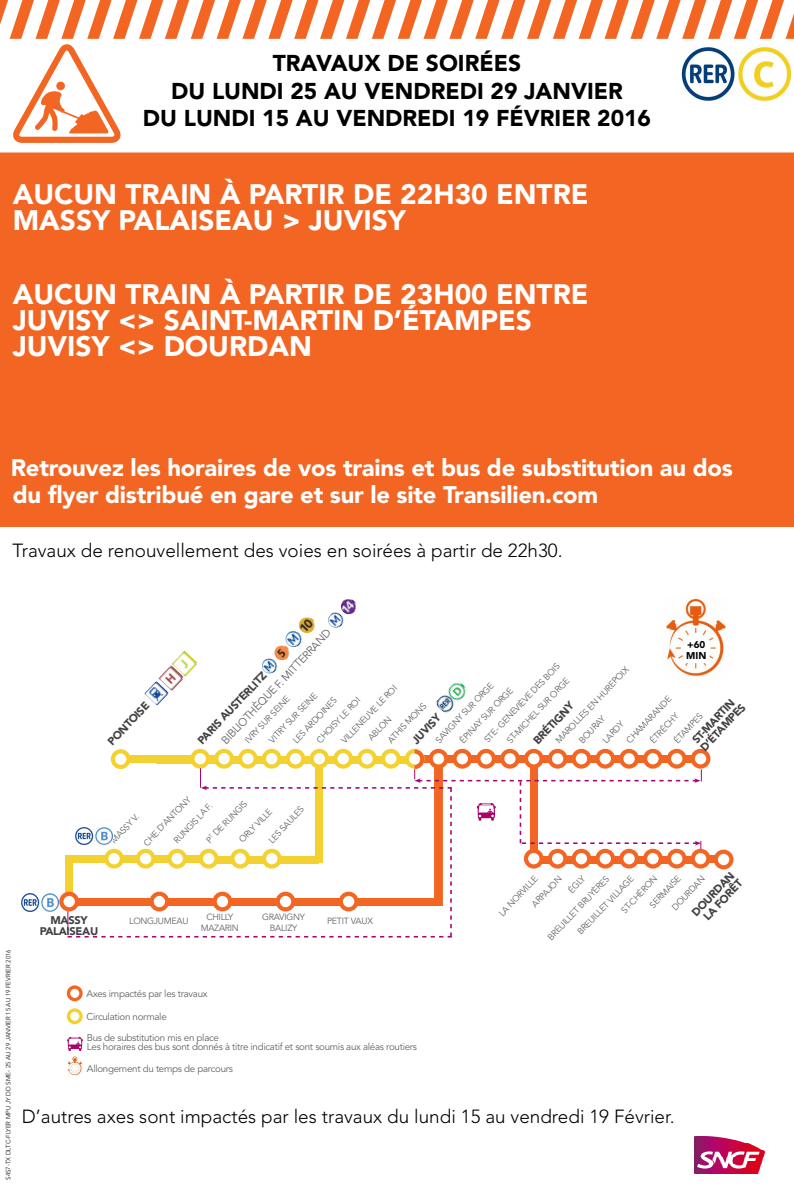
<style>
.page{position:relative;width:794px;height:1191px;background:#fff}
.page>*{position:absolute;margin:0;border:0;box-sizing:border-box;transform-origin:0 0}
.t1{font:900 28px/26.1px "Avenir LT Std";color:#fff}
.t2{font:900 23.8px/26.7px "Avenir LT Std";letter-spacing:-.01em;color:#fff}
.t3{font:900 22.75px/27.3px "Avenir LT Std";color:#000}
.t4{font:300 18.9px "Avenir LT Std";color:#000}
.t5{font:900 11.02px/11px "Avenir LT Std";color:#414042;text-align:center}
.t6{font:11.02px "Avenir LT Std";color:#636466}
.t7{font:9.8px/21.4px "Avenir LT Std";letter-spacing:-.03em;color:#636466}
.t8{font:900 9.8px/11.8px "Avenir LT Std";color:#000}
.t9{font:8.92px/17.6px "Avenir LT Std";letter-spacing:-.03em;color:#636466}
.t10{font:300 6.3px "Avenir LT Std";color:#000}
</style>
<div class="page">
<img style="left:694px;top:1136px;width:70px;height:37px">
<svg style="left:0;top:0;width:794px;height:143px"></svg>
<img style="left:681px;top:44px;width:110px;height:59px">
<div style="left:0;top:153px;width:794px;height:373px;background:#f26522"></div>
<svg style="left:68px;top:987px;width:13px;height:12px"></svg>
<div style="left:67px;top:985px;width:16px;height:16px;border:3px solid #f26522;border-radius:50%"></div>
<svg style="left:68px;top:1010px;width:13px;height:12px"></svg>
<div style="left:67px;top:1008px;width:16px;height:16px;border:3px solid #f3d130;border-radius:50%"></div>
<img style="left:67px;top:1037px;width:16px;height:14px">
<img style="left:328px;top:599px;width:28px;height:28px">
<img style="left:262px;top:645px;width:28px;height:28px">
<img style="left:285px;top:617px;width:30px;height:30px">
<img style="left:435px;top:682px;width:31px;height:31px">
<div style="left:65px;top:855px;width:8px;height:50px;background:#f3d130"></div>
<svg style="left:61px;top:893px;width:16px;height:16px"></svg>
<div style="left:59px;top:891px;width:20px;height:20px;border:4px solid #f26522;border-radius:50%"></div>
<div style="left:708px;top:854px;width:16px;height:8px;background:#f26522"></div>
<div style="left:690px;top:848px;width:20px;height:20px;border:4px solid #f26522;border-radius:50%"></div>
<svg style="left:716px;top:851px;width:15px;height:16px"></svg>
<div style="left:713px;top:849px;width:20px;height:20px;border:4px solid #f26522;border-radius:50%"></div>
<div style="left:690px;top:749px;width:20px;height:19px;border:4px solid #f26522;border-radius:50%"></div>
<svg style="left:144px;top:681px;width:25px;height:25px"></svg>
<img style="left:158px;top:665px;width:26px;height:26px">
<img style="left:172px;top:650px;width:25px;height:26px">
<img style="left:22px;top:893px;width:37px;height:18px">
<img style="left:663px;top:598px;width:65px;height:79px">
<div style="left:683px;top:640px;width:26px;height:22px;background:#fff"></div>
<img style="left:67px;top:1057px;width:15px;height:18px">
<svg style="left:68px;top:748px;width:634px;height:189px"></svg>
<h3 class="t3" style="left:171px;top:50px;width:351px;text-indent:102px">TRAVAUX DE SOIRéES du lundi 25 au vendredi</h3>
<h3 class="t3" style="left:490px;top:77px;width:95px">29 janvier</h3>
<h3 class="t3" style="left:143px;top:104px;width:257px">du lundi 15 AU Vendredi</h3>
<h3 class="t3" style="left:462px;top:104px;width:76px">19 Février</h3>
<h3 class="t3" style="left:597px;top:104px;width:55px">2016</h3>
<h1 class="t1" style="left:13px;top:181px;width:577px">AUCUN TRAIN à PARTIR DE 22H30 ENTRE<br>MASSY PALAISEAU &gt; JUVISY</h1>
<h1 class="t1" style="left:13px;top:281px;width:577px">AUCUN TRAIN à PARTIR DE 23H00 ENTRE<br>JUVISY &lt;&gt; SAINT-MARTIN D’éTAMPES<br>JUVISY &lt;&gt; DOURDAN</h1>
<h2 class="t2" style="left:11px;top:454px;width:723px">Retrouvez les horaires de vos trains et bus de substitution au dos du flyer distribué en gare et sur le site Transilien.com</h2>
<h3 class="t4" style="left:13px;top:539px;width:551px">Travaux de renouvellement des voies en soirées à partir de 22h30.</h3>
<p class="t5" style="left:116px;top:728px;width:17px;rotate:-46deg">ntoise</p>
<p class="t6" style="left:218px;top:737px;width:155px;rotate:-46deg">bibl iothèque F. Mitterra nd</p>
<p class="t8" style="left:686px;top:638px;width:21px">+60<br>MIN</p>
<p class="t9" style="left:479px;top:734px;width:107px;rotate:-46deg">ste- geneviève des bois</p>
<p class="t9" style="left:551px;top:735px;width:103px;rotate:-46deg">ma roll es en hurepoix</p>
<p class="t5" style="left:246px;top:685px;width:23px;rotate:-46deg">lit z</p>
<p class="t9" style="left:502px;top:735px;width:88px;rotate:-46deg">st-mic hel sur orge</p>
<p class="t9" style="left:431px;top:735px;width:81px;rotate:-46deg">savigny sur orge</p>
<p class="t9" style="left:351px;top:721px;width:57px;text-indent:-21px;rotate:-46deg">vill eneuve l e roi abl</p>
<p class="t5" style="left:218px;top:715px;width:8px;rotate:-46deg">auster</p>
<p class="t9" style="left:455px;top:735px;width:74px;rotate:-46deg">épinay sur orge</p>
<p class="t9" style="left:264px;top:735px;width:67px;rotate:-46deg">vitry sur seine</p>
<p class="t9" style="left:240px;top:735px;width:62px;rotate:-46deg">ivry sur seine</p>
<p class="t9" style="left:300px;top:724px;width:61px;line-height:17px;text-indent:-16px;rotate:-46deg">l es a rdoines<br>c hoisy l e roi</p>
<p class="t9" style="left:643px;top:712px;width:31px;rotate:-46deg">ra nde</p>
<p class="t5" style="left:531px;top:738px;width:54px;rotate:-46deg">br éti gny</p>
<p class="t9" style="left:372px;top:725px;width:53px;line-height:15.7px;text-indent:3px;rotate:-46deg">on<br>athis mons</p>
<p class="t5" style="left:698px;top:745px;width:29px;rotate:-46deg">d’étampes</p>
<p class="t5" style="left:690px;top:737px;width:25px;rotate:-46deg">st -marti</p>
<p class="t9" style="left:645px;top:735px;width:39px;rotate:-46deg">étréc hy</p>
<p class="t9" style="left:669px;top:735px;width:39px;rotate:-46deg">étam pes</p>
<p class="t5" style="left:410px;top:738px;width:13px;rotate:-46deg">juvisy</p>
<p class="t9" style="left:574px;top:735px;width:35px;rotate:-46deg">bouray</p>
<p class="t9" style="left:598px;top:735px;width:28px;rotate:-46deg">la rdy</p>
<p class="t9" style="left:622px;top:735px;width:21px;rotate:-46deg">chama</p>
<p class="t5" style="left:196px;top:738px;width:8px;rotate:-46deg">paris</p>
<p class="t10" style="left:4px;top:1180px;width:232px;rotate:-90deg">S4S7-TX DLTC-FLYER MPU JY DD SME- 25 AU 29 JANVIER 15 AU 19 FEVRIER 2016</p>
<p class="t9" style="left:139px;top:838px;width:66px;rotate:-46deg">c he.d’a ntony</p>
<p class="t9" style="left:169px;top:835px;width:53px;rotate:-46deg">rungis la f.</p>
<p class="t9" style="left:208px;top:828px;width:46px;rotate:-46deg">de rungis</p>
<p class="t9" style="left:264px;top:835px;width:48px;rotate:-46deg">l es sa ul es</p>
<p class="t9" style="left:234px;top:835px;width:45px;rotate:-46deg">orl y vill e</p>
<p class="t9" style="left:106px;top:836px;width:38px;rotate:-46deg">ma ssy v.</p>
<p class="t5" style="left:40px;top:914px;width:27px">massy<br>pa laiseau</p>
<p class="t9" style="left:129px;top:912px;width:61px">longjum eau</p>
<p class="t9" style="left:201px;top:911px;width:40px;line-height:11px;text-align:center">chilly mazarin</p>
<p class="t9" style="left:262px;top:912px;width:44px;line-height:11px;text-align:center">gravigny balizy</p>
<p class="t9" style="left:327px;top:912px;width:47px">petit vaux</p>
<p class="t7" style="left:87px;top:983px;width:122px">Axes impactés par les travaux</p>
<p class="t7" style="left:87px;top:1006px;width:134px">Circulation normale<br>Bus de substitution mis en place</p>
<p class="t7" style="left:87px;top:1036px;width:332px">Les horaires des bus sont donnés à titre indicatif et sont soumis aux aléas routiers</p>
<p class="t7" style="left:87px;top:1058px;width:148px">Allongement du temps de parcours</p>
<p class="t9" style="left:527px;top:899px;width:41px;rotate:-46deg">a rpa jon</p>
<p class="t9" style="left:563px;top:885px;width:22px;rotate:-46deg">égl y</p>
<p class="t9" style="left:560px;top:915px;width:79px;text-indent:-25px;rotate:-46deg">breuill et bruyères breuill et villa ge</p>
<p class="t9" style="left:645px;top:900px;width:42px;rotate:-46deg">serma ise</p>
<p class="t9" style="left:494px;top:909px;width:54px;rotate:-46deg">la norvill e</p>
<p class="t9" style="left:667px;top:902px;width:45px;rotate:-46deg">dourda n</p>
<p class="t9" style="left:617px;top:905px;width:49px;rotate:-46deg">st-c héron</p>
<p class="t5" style="left:690px;top:910px;width:8px;rotate:-46deg">dourda</p>
<p class="t5" style="left:701px;top:914px;width:25px;rotate:-46deg">la for</p>
<h3 class="t4" style="left:22px;top:1105px;width:654px">D’autres axes sont impactés par les travaux du lundi 15 au vendredi 19 Février.</h3>
</div>
